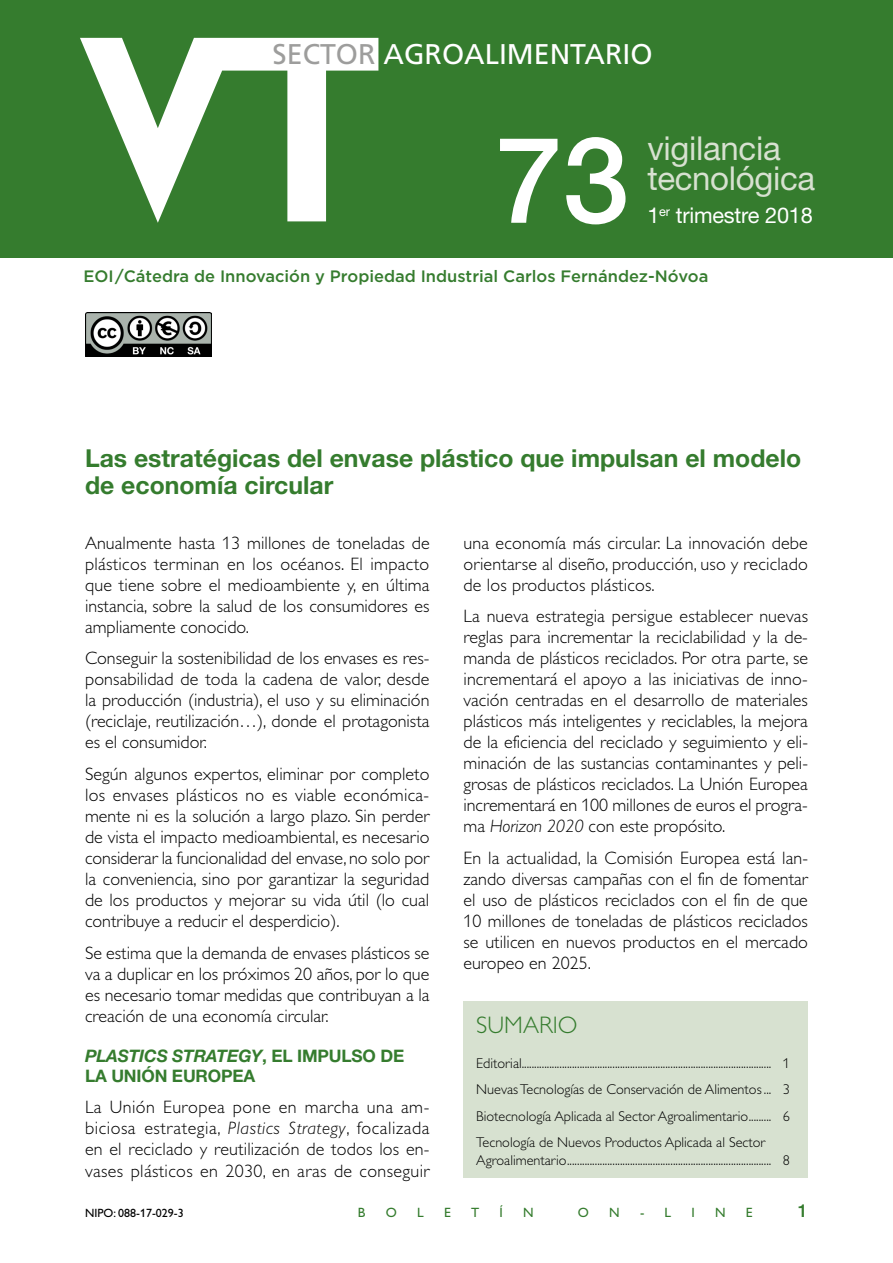
<style>
.page{position:relative;width:893px;height:1263px;background:#fff}
.page>*{position:absolute;margin:0;border:0;box-sizing:border-box;transform-origin:0 0}
.t1{font:500 120px "Helvetica Neue LT Std";color:#fff}
.t2{font:33px/30px "Helvetica Neue LT Std";letter-spacing:-.01em;color:#d7e1d0}
.t3{font:28.5px "Frutiger LT Std";color:#fff}
.t4{font:700 24.75px/27px "Helvetica Neue LT Std";color:#357c2e}
.t5{font:300 24px "Gill Alt One";color:#357c2e}
.t6{font:21.75px "Helvetica Neue LT Std";letter-spacing:-.01em;color:#fff}
.t7{font:300 18px/21px "Gill Alt One";color:#000;text-align:justify}
.t8{font:500 18px "Helvetica Neue LT Std";color:#357c2e}
.t9{font:700 17.25px/19.5px "Helvetica Neue LT Std";letter-spacing:-.01em;color:#357c2e}
.t10{font:500 16.5px "Gotham";color:#357c2e}
.t11{font:300 14.25px/26.5px "Gill Alt One";color:#000;text-align:justify}
.t12{font:13.5px "Gill Alt One";color:#357c2e}
.t13{font:12px "Gill Alt One";color:#000}
.s1{color:#9d9d9c}
.s2{font-style:italic}
</style>
<div class="page">
<div style="left:0;top:0;width:893px;height:257px;background:#357c2e"></div>
<img style="left:85px;top:313px;width:126px;height:44px">
<svg style="left:80px;top:38px;width:298px;height:185px"></svg>
<div style="left:463px;top:1001px;width:345px;height:177px;background:#d7e1d0"></div>
<h3 class="t3" style="left:273px;top:37px;width:382px"><span class="s1">SECTOR</span> AGROALIMENTARIO</h3>
<h1 class="t1" style="left:496px;top:109px;width:135px">73</h1>
<h2 class="t2" style="left:647px;top:133px;width:169px">vigilancia tecnológica</h2>
<p class="t6" style="left:647px;top:202px;width:167px">1<sup>er</sup> trimestre 2018</p>
<p class="t10" style="left:84px;top:267px;width:626px">EOI/Cátedra de Innovación y Propiedad Industrial Carlos Fernández-Nóvoa</p>
<h3 class="t4" style="left:85px;top:444px;width:718px">Las estratégicas del envase plástico que impulsan el modelo de economía circular</h3>
<p class="t7" style="left:85px;top:532px;width:346px">Anualmente hasta 13 millones de toneladas de plásticos terminan en los océanos. El impacto que tiene sobre el medioambiente y, en última instancia, sobre la salud de los consumidores es ampliamente conocido.</p>
<p class="t7" style="left:85px;top:648px;width:346px">Conseguir la sostenibilidad de los envases es res&shy;ponsabilidad de toda la cadena de valor, desde la producción (industria), el uso y su eliminación (reciclaje, reutilización…), donde el protagonista es el consumidor.</p>
<p class="t7" style="left:85px;top:763px;width:346px">Según algunos expertos, eliminar por completo los envases plásticos no es viable económica&shy;mente ni es la solución a largo plazo. Sin perder de vista el impacto medioambiental, es necesario considerar la funcionalidad del envase, no solo por la conveniencia, sino por garantizar la seguridad de los productos y mejorar su vida útil (lo cual contribuye a reducir el desperdicio).</p>
<p class="t7" style="left:85px;top:942px;width:346px">Se estima que la demanda de envases plásticos se va a duplicar en los próximos 20 años, por lo que es necesario tomar medidas que contribuyan a la creación de una economía circular.</p>
<p class="t9" style="left:85px;top:1046px;width:321px"><span class="s2">PLASTICS STRATEGY</span>, el impulso de la Unión Europea</p>
<p class="t7" style="left:85px;top:1097px;width:346px">La Unión Europea pone en marcha una am&shy;biciosa estrategia, <span class="s2">Plastics Strategy</span>, focalizada en el reciclado y reutilización de todos los en&shy;vases plásticos en 2030, en aras de conseguir</p>
<p class="t7" style="left:463px;top:532px;width:346px">una economía más circular. La innovación debe orientarse al diseño, producción, uso y reciclado de los productos plásticos.</p>
<p class="t7" style="left:463px;top:606px;width:346px">La nueva estrategia persigue establecer nuevas reglas para incrementar la reciclabilidad y la de&shy;manda de plásticos reciclados. Por otra parte, se incrementará el apoyo a las iniciativas de inno&shy;vación centradas en el desarrollo de materiales plásticos más inteligentes y reciclables, la mejora de la eficiencia del reciclado y seguimiento y eli&shy;minación de las sustancias contaminantes y peli&shy;grosas de plásticos reciclados. La Unión Europea incrementará en 100 millones de euros el progra&shy;ma <span class="s2">Horizon 2020</span> con este propósito.</p>
<p class="t7" style="left:463px;top:847px;width:346px">En la actualidad, la Comisión Europea está lan&shy;zando diversas campañas con el fin de fomentar el uso de plásticos reciclados con el fin de que 10 millones de toneladas de plásticos reciclados se utilicen en nuevos productos en el mercado europeo en 2025.</p>
<h3 class="t5" style="left:476px;top:1011px;width:103px">SUMARIO</h3>
<p class="t11" style="left:476px;top:1050px;width:315px">Editorial................................................................................................... 1<br>Nuevas Tecnologías de Conservación de Alimentos... 3<br>Biotecnología Aplicada al Sector Agroalimentario......... 6<br>Tecnología de Nuevos Productos Aplicada al Sector</p>
<p class="t11" style="left:476px;top:1147px;width:315px">Agroalimentario................................................................................. 8</p>
<p class="t13" style="left:85px;top:1206px;width:100px">NIPO: 088-17-029-3</p>
<p class="t12" style="left:358px;top:1205px;width:9px">B</p>
<p class="t12" style="left:386px;top:1205px;width:13px">O</p>
<p class="t12" style="left:417px;top:1205px;width:8px">L</p>
<p class="t12" style="left:444px;top:1205px;width:8px">E</p>
<p class="t12" style="left:471px;top:1205px;width:10px">T</p>
<p class="t12" style="left:499px;top:1205px;width:5px">Í</p>
<p class="t12" style="left:523px;top:1205px;width:12px">N</p>
<p class="t12" style="left:578px;top:1205px;width:13px">O</p>
<p class="t12" style="left:609px;top:1205px;width:12px">N</p>
<p class="t12" style="left:640px;top:1205px;width:33px">- L</p>
<p class="t12" style="left:691px;top:1205px;width:5px">I</p>
<p class="t12" style="left:715px;top:1205px;width:12px">N</p>
<p class="t12" style="left:746px;top:1205px;width:8px">E</p>
<p class="t8" style="left:798px;top:1200px;width:12px">1</p>
</div>
